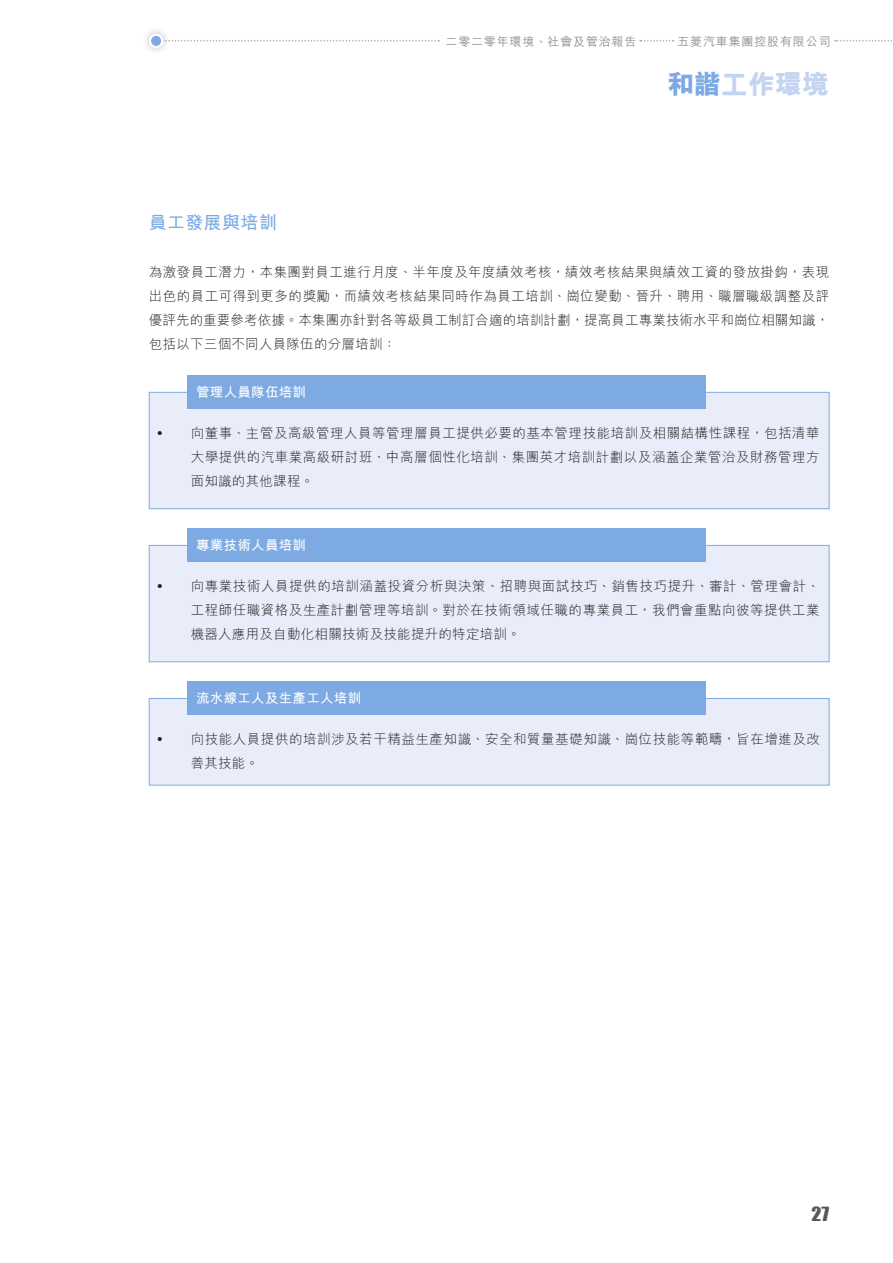
<style>
.page{position:relative;width:893px;height:1263px;background:#fff}
.page>*{position:absolute;margin:0;border:0;box-sizing:border-box;transform-origin:0 0}
.t1{font:800 27px "M Hei HK";color:#c2d4f1}
.t2{font:700 18px "M Hei HK";letter-spacing:.02em;color:#7eaae3}
.t3{font:18px "Impact";color:#57585a;scale:1.1 1}
.t4{font:300 13.5px/24px "M Hei HK";letter-spacing:.04em;color:#231f20;text-align:justify}
.t5{font:700 13.5px "M Hei HK";letter-spacing:.02em;color:#fff}
.t6{font:500 12px "M Hei HK";letter-spacing:.07em;color:#939598}
.s1{color:#7eaae3}
.s2{font-family:"Century Gothic";font-weight:400}
</style>
<div class="page">
<svg style="left:640px;top:40px;width:34px;height:1px"></svg>
<svg style="left:171px;top:40px;width:268px;height:1px"></svg>
<svg style="left:835px;top:40px;width:57px;height:1px"></svg>
<div style="left:141px;top:26px;width:29px;height:30px;background:#231f20;opacity:.3"></div>
<div style="left:150px;top:35px;width:12px;height:12px;background:#7eaae3;border-radius:50%"></div>
<div style="left:149px;top:34px;width:14px;height:14px;border:2px solid #fff;border-radius:50%"></div>
<div style="left:149px;top:392px;width:680px;height:117px;background:#e9edfa;border:1px solid #7eaae3"></div>
<div style="left:149px;top:545px;width:680px;height:117px;background:#e9edfa;border:1px solid #7eaae3"></div>
<div style="left:149px;top:698px;width:680px;height:87px;background:#e9edfa"></div>
<div style="left:187px;top:375px;width:519px;height:33px;background:#7eaae3"></div>
<div style="left:187px;top:528px;width:519px;height:33px;background:#7eaae3"></div>
<div style="left:187px;top:681px;width:519px;height:33px;background:#7eaae3"></div>
<p class="t6" style="left:445px;top:32px;width:192px">二零二零年環境、社會及管治報告</p>
<p class="t6" style="left:677px;top:32px;width:155px">五菱汽車集團控股有限公司</p>
<h1 class="t1" style="left:667px;top:71px;width:163px"><span class="s1">和諧</span>工作環境</h1>
<h2 class="t2" style="left:149px;top:209px;width:130px">員工發展與培訓</h2>
<p class="t4" style="left:149px;top:260px;width:682px">為激發員工潛力，本集團對員工進行月度、半年度及年度績效考核，績效考核結果與績效工資的發放掛鈎，表現出色的員工可得到更多的獎勵，而績效考核結果同時作為員工培訓、崗位變動、晉升、聘用、職層職級調整及評優評先的重要參考依據。本集團亦針對各等級員工制訂合適的培訓計劃，提高員工專業技術水平和崗位相關知識，包括以下三個不同人員隊伍的分層培訓：</p>
<p class="t5" style="left:196px;top:382px;width:111px">管理人員隊伍培訓</p>
<p class="t4" style="left:191px;top:421px;width:631px;text-indent:-35px"><span class="s2">•</span> 向董事、主管及高級管理人員等管理層員工提供必要的基本管理技能培訓及相關結構性課程，包括清華大學提供的汽車業高級研討班、中高層個性化培訓、集團英才培訓計劃以及涵蓋企業管治及財務管理方面知識的其他課程。</p>
<p class="t5" style="left:196px;top:535px;width:111px">專業技術人員培訓</p>
<p class="t4" style="left:191px;top:574px;width:631px;text-indent:-35px"><span class="s2">•</span> 向專業技術人員提供的培訓涵蓋投資分析與決策、招聘與面試技巧、銷售技巧提升、審計、管理會計、工程師任職資格及生產計劃管理等培訓。對於在技術領域任職的專業員工，我們會重點向彼等提供工業機器人應用及自動化相關技術及技能提升的特定培訓。</p>
<p class="t5" style="left:196px;top:689px;width:166px">流水線工人及生產工人培訓</p>
<p class="t4" style="left:191px;top:727px;width:631px;text-indent:-35px"><span class="s2">•</span> 向技能人員提供的培訓涉及若干精益生產知識、安全和質量基礎知識、崗位技能等範疇，旨在增進及改善其技能。</p>
<h2 class="t3" style="left:811px;top:1200px;width:18px">27</h2>
</div>
